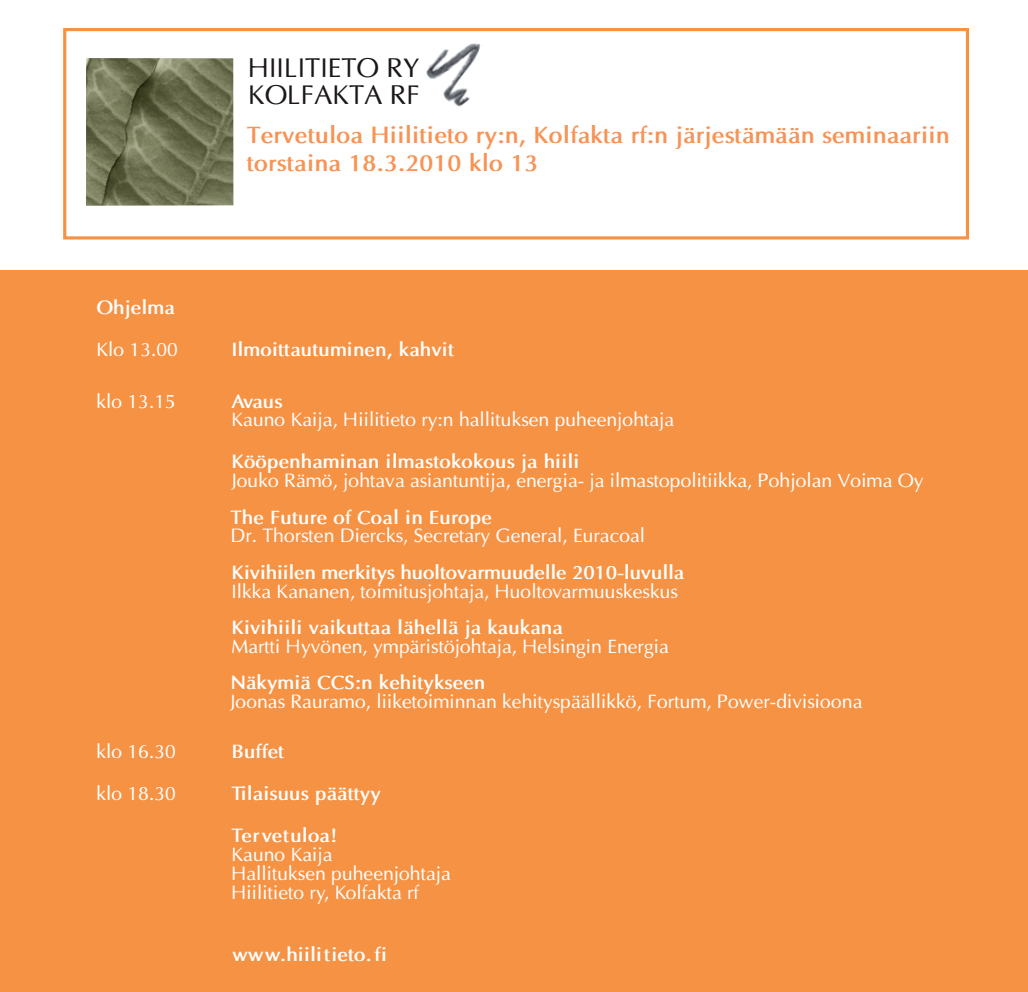
<style>
.page{position:relative;width:1028px;height:992px;background:#fff}
.page>*{position:absolute;margin:0;border:0;box-sizing:border-box;transform-origin:0 0}
.t1{font:26.95px/26.9px "Optima";color:#1b171b}
.t2{font:700 23.45px/28px "Optima";color:#f79355}
.t3{font:19.25px/18.9px "Optima";color:#fff}
.t4{font:700 19.25px/42px "Optima";color:#fff}
</style>
<div class="page">
<div style="left:0;top:270px;width:1027px;height:720px;background:#f69244"></div>
<div style="left:63px;top:28px;width:905px;height:211px;border:3px solid #f69244"></div>
<img style="left:86px;top:58px;width:147px;height:148px">
<img style="left:426px;top:43px;width:54px;height:64px">
<h1 class="t1" style="left:248px;top:54px;width:173px">HIILITIETO RY<br>KOLFAKTA RF</h1>
<p class="t2" style="left:247px;top:121px;width:704px">Tervetuloa Hiilitieto ry:n, Kolfakta rf:n järjestämään seminaariin torstaina 18.3.2010 klo 13</p>
<p class="t4" style="left:96px;top:286px;width:80px">Ohjelma</p>
<p class="t3" style="left:96px;top:339px;width:83px">Klo 13.00</p>
<p class="t4" style="left:231px;top:328px;width:224px">Ilmoittautuminen, kahvit</p>
<p class="t3" style="left:96px;top:391px;width:81px">klo 13.15</p>
<p class="t4" style="left:231px;top:380px;width:53px">Avaus</p>
<p class="t3" style="left:231px;top:410px;width:444px">Kauno Kaija, Hiilitieto ry:n hallituksen puheenjohtaja</p>
<p class="t4" style="left:231px;top:440px;width:350px">Kööpenhaminan ilmastokokous ja hiili</p>
<p class="t3" style="left:231px;top:471px;width:693px">Jouko Rämö, johtava asiantuntija, energia- ja ilmastopolitiikka, Pohjolan Voima Oy</p>
<p class="t4" style="left:230px;top:496px;width:263px">The Future of Coal in Europe</p>
<p class="t3" style="left:230px;top:526px;width:416px">Dr. Thorsten Diercks, Secretary General, Euracoal</p>
<p class="t4" style="left:231px;top:551px;width:454px">Kivihiilen merkitys huoltovarmuudelle 2010-luvulla</p>
<p class="t3" style="left:231px;top:581px;width:448px">Ilkka Kananen, toimitusjohtaja, Huoltovarmuuskeskus</p>
<p class="t4" style="left:231px;top:606px;width:333px">Kivihiili vaikuttaa lähellä ja kaukana</p>
<p class="t3" style="left:231px;top:636px;width:439px">Martti Hyvönen, ympäristöjohtaja, Helsingin Energia</p>
<p class="t4" style="left:230px;top:661px;width:256px">Näkymiä CCS:n kehitykseen</p>
<p class="t3" style="left:230px;top:692px;width:633px">Joonas Rauramo, liiketoiminnan kehityspäällikkö, Fortum, Power-divisioona</p>
<p class="t3" style="left:96px;top:741px;width:81px">klo 16.30</p>
<p class="t4" style="left:231px;top:730px;width:54px">Buffet</p>
<p class="t3" style="left:96px;top:783px;width:81px">klo 18.30</p>
<p class="t4" style="left:231px;top:772px;width:151px">Tilaisuus päättyy<br>Tervetuloa!</p>
<p class="t3" style="left:231px;top:844px;width:221px">Kauno Kaija<br>Hallituksen puheenjohtaja</p>
<p class="t3" style="left:231px;top:882px;width:189px">Hiilitieto ry, Kolfakta rf</p>
<p class="t4" style="left:232px;top:933px;width:156px">www.hiilitieto.fi</p>
</div>
